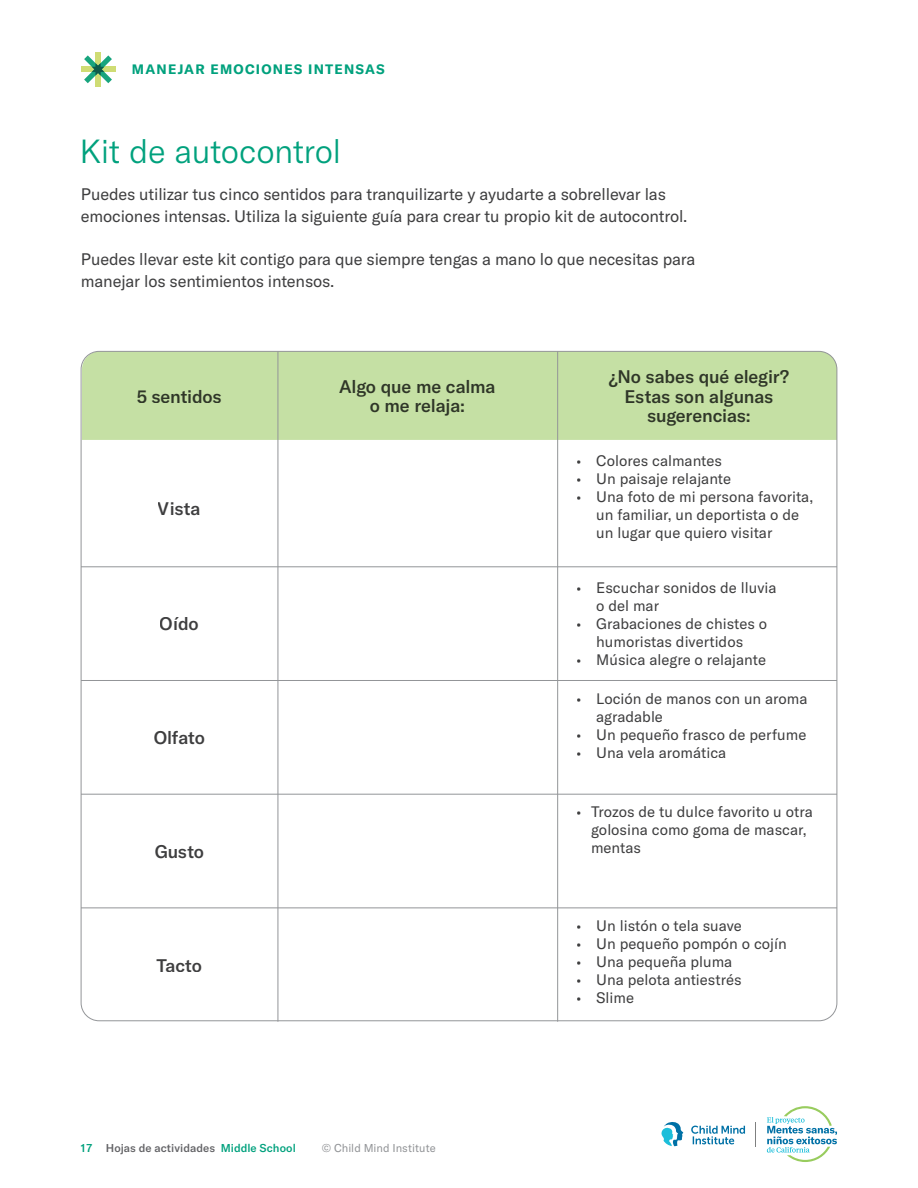
<style>
.page{position:relative;width:918px;height:1188px;background:#fff}
.page>*{position:absolute;margin:0;border:0;box-sizing:border-box;transform-origin:0 0}
.header1{font:300 33px "GT America";letter-spacing:-.015em;color:#00a17d}
.t1{font:500 18px/19.5px "GT America";letter-spacing:-.01em;color:#3e3e3f;text-align:center}
.New_Intro_End{font:16.5px/22.5px "GT America";letter-spacing:-.01em;color:#3e3e3f}
.t2{font:15px/18px "GT America";color:#3e3e3f}
.New_Intro_End-2{font:700 13.5px "GT America";letter-spacing:.09em;color:#00a17d}
.t3{font:500 11.25px "GT America";letter-spacing:.005em;color:#636366}
.t4{font:11.25px "GT America";letter-spacing:.005em;color:#919396}
.s1{color:#00a17d}
</style>
<div class="page">
<svg style="left:691px;top:1126px;width:54px;height:18px"></svg>
<svg style="left:661px;top:1122px;width:23px;height:24px"></svg>
<svg style="left:767px;top:1106px;width:70px;height:56px"></svg>
<div style="left:95px;top:52px;width:6px;height:34px;background:#cfdc74"></div>
<div style="left:81px;top:67px;width:34px;height:5px;background:#cfdc74"></div>
<svg style="left:84px;top:55px;width:28px;height:28px"></svg>
<div style="left:82px;top:351px;width:755px;height:89px;background:#c5e0a4"></div>
<hr style="left:278px;top:351px;width:1px;height:671px;background:#939598">
<hr style="left:81px;top:566px;width:756px;height:1px;background:#939598">
<hr style="left:81px;top:680px;width:756px;height:1px;background:#939598">
<hr style="left:81px;top:794px;width:756px;height:1px;background:#939598">
<hr style="left:81px;top:908px;width:756px;height:1px;background:#939598">
<hr style="left:557px;top:351px;width:1px;height:671px;background:#939598">
<p class="New_Intro_End-2" style="left:132px;top:61px;width:254px">MANEJAR EMOCIONES INTENSAS</p>
<p class="header1" style="left:79px;top:132px;width:264px">Kit de autocontrol</p>
<p class="New_Intro_End" style="left:81px;top:183px;width:608px">Puedes utilizar tus cinco sentidos para tranquilizarte y ayudarte a sobrellevar las emociones intensas. Utiliza la siguiente guía para crear tu propio kit de autocontrol.</p>
<p class="New_Intro_End" style="left:81px;top:248px;width:616px">Puedes llevar este kit contigo para que siempre tengas a mano lo que necesitas para manejar los sentimientos intensos.</p>
<p class="t1" style="left:136px;top:386px;width:87px">5 sentidos</p>
<p class="t1" style="left:339px;top:377px;width:158px">Algo que me calma o me relaja:</p>
<p class="t1" style="left:609px;top:367px;width:182px">¿No sabes qué elegir?<br>Estas son algunas sugerencias:</p>
<p class="t2" style="left:576px;top:452px;width:148px">• Colores calmantes</p>
<p class="t2" style="left:576px;top:470px;width:157px">• Un paisaje relajante</p>
<p class="t2" style="left:596px;top:488px;width:219px;text-indent:-20px">• Una foto de mi persona favorita, un familiar, un deportista o de un lugar que quiero visitar</p>
<p class="t1" style="left:158px;top:499px;width:44px">Vista</p>
<p class="t1" style="left:160px;top:614px;width:40px">Oído</p>
<p class="t1" style="left:154px;top:728px;width:53px">Olfato</p>
<p class="t1" style="left:154px;top:842px;width:51px">Gusto</p>
<p class="t1" style="left:157px;top:956px;width:47px">Tacto</p>
<p class="t3" style="left:81px;top:1141px;width:216px"><span class="s1">17</span> Hojas de actividades <span class="s1">Middle School</span></p>
<p class="t4" style="left:322px;top:1141px;width:115px">© Child Mind Institute</p>
<p class="t2" style="left:596px;top:579px;width:182px;text-indent:-20px">• Escuchar sonidos de lluvia o del mar</p>
<p class="t2" style="left:576px;top:615px;width:193px;text-align:center">• Grabaciones de chistes o humoristas divertidos</p>
<p class="t2" style="left:576px;top:651px;width:192px">• Música alegre o relajante</p>
<p class="t2" style="left:596px;top:689px;width:213px;text-indent:-20px">• Loción de manos con un aroma agradable</p>
<p class="t2" style="left:576px;top:725px;width:232px">• Un pequeño frasco de perfume</p>
<p class="t2" style="left:576px;top:743px;width:152px">• Una vela aromática</p>
<p class="t2" style="left:591px;top:803px;width:223px;text-indent:-15px">• Trozos de tu dulce favorito u otra golosina como goma de mascar, mentas</p>
<p class="t2" style="left:576px;top:917px;width:168px">• Un listón o tela suave</p>
<p class="t2" style="left:576px;top:935px;width:212px">• Un pequeño pompón o cojín</p>
<p class="t2" style="left:576px;top:953px;width:158px">• Una pequeña pluma</p>
<p class="t2" style="left:576px;top:971px;width:167px">• Una pelota antiestrés</p>
<p class="t2" style="left:576px;top:989px;width:60px">• Slime</p>
</div>
